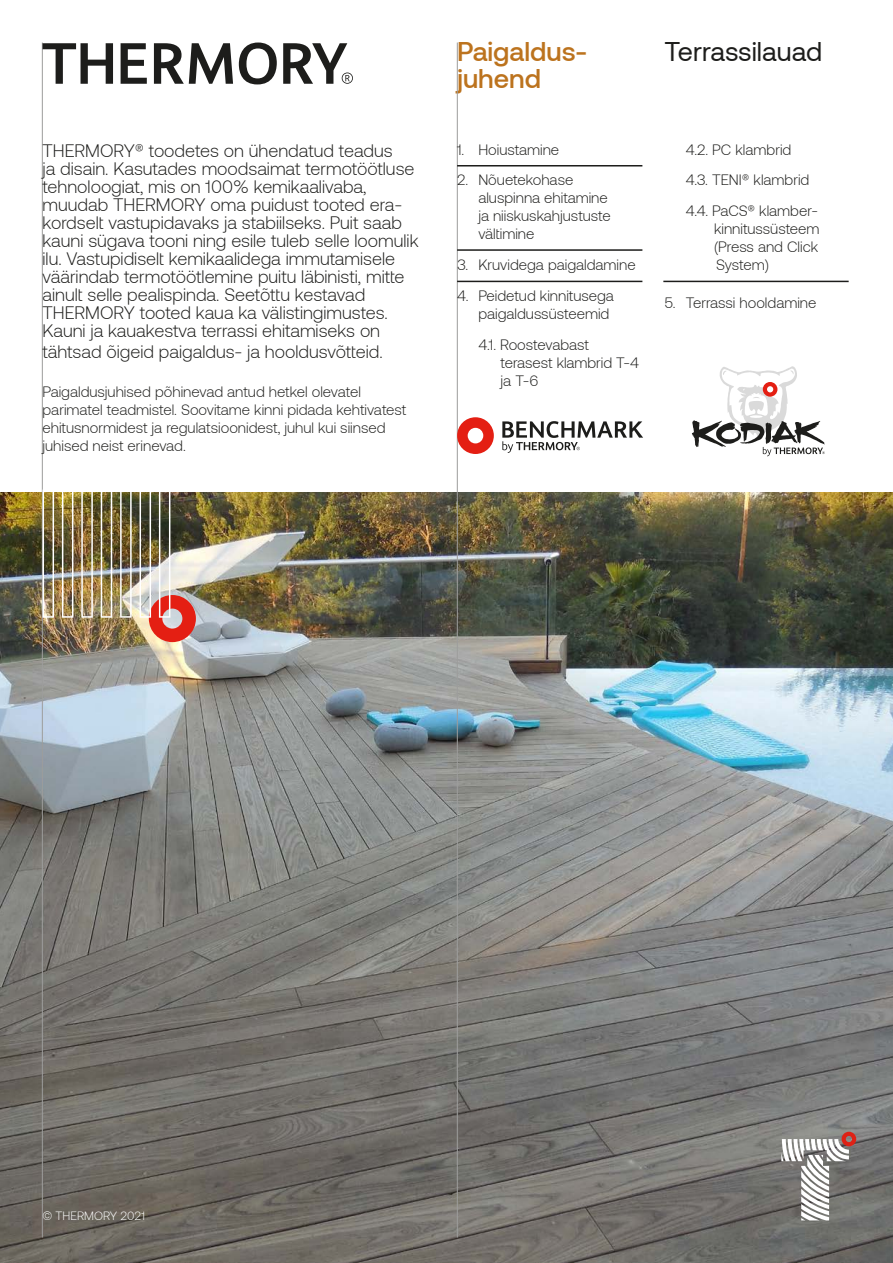
<style>
.page{position:relative;width:893px;height:1263px;background:#fff}
.page>*{position:absolute;margin:0;border:0;box-sizing:border-box;transform-origin:0 0}
.t1{font:500 27px/27px "Aeonik";color:#bc731e}
.t2{font:27px "Aeonik";color:#1d1d1b}
.t3{font:300 18px/18px "Aeonik";color:#1d1d1b}
.t4{font:300 15px/18px "Aeonik";color:#1d1d1b}
.t5{font:300 12px "Aeonik";color:#fff}
</style>
<div class="page">
<img style="left:0;top:492px;width:893px;height:771px">
<hr style="left:42px;top:43px;width:1px;height:1194px;background:#9d9d9c">
<hr style="left:457px;top:43px;width:1px;height:1194px;background:#9d9d9c">
<svg style="left:781px;top:1132px;width:75px;height:88px"></svg>
<svg style="left:43px;top:43px;width:70px;height:41px"></svg>
<svg style="left:121px;top:43px;width:26px;height:41px"></svg>
<svg style="left:154px;top:43px;width:79px;height:41px"></svg>
<svg style="left:239px;top:43px;width:38px;height:41px"></svg>
<svg style="left:283px;top:43px;width:70px;height:41px"></svg>
<svg style="left:457px;top:417px;width:37px;height:37px"></svg>
<svg style="left:502px;top:421px;width:141px;height:32px"></svg>
<hr style="left:457px;top:165px;width:185px;height:1px;background:#1d1d1b">
<hr style="left:457px;top:281px;width:185px;height:1px;background:#1d1d1b">
<hr style="left:663px;top:281px;width:186px;height:1px;background:#1d1d1b">
<hr style="left:457px;top:249px;width:185px;height:2px;background:#1d1d1b">
<img style="left:140px;top:492px;width:56px;height:150px">
<img style="left:120px;top:492px;width:12px;height:126px">
<svg style="left:101px;top:492px;width:11px;height:126px"></svg>
<img style="left:81px;top:492px;width:12px;height:126px">
<svg style="left:62px;top:492px;width:11px;height:126px"></svg>
<svg style="left:43px;top:492px;width:11px;height:126px"></svg>
<svg style="left:692px;top:366px;width:133px;height:90px"></svg>
<p class="t3" style="left:43px;top:144px;width:378px">THERMORY® toodetes on ühendatud teadus<br>ja disain. Kasutades moodsaimat termotöötluse tehnoloogiat, mis on 100% kemikaalivaba, muudab THERMORY oma puidust tooted era&shy;kordselt vastupidavaks ja stabiilseks. Puit saab kauni sügava tooni ning esile tuleb selle loomulik ilu. Vastupidiselt kemikaalidega immutamisele väärindab termotöötlemine puitu läbinisti, mitte ainult selle pealispinda. Seetõttu kestavad THERMORY tooted kaua ka välistingimustes.<br>Kauni ja kauakestva terrassi ehitamiseks on</p>
<p class="t3" style="left:43px;top:343px;width:342px">tähtsad õigeid paigaldus- ja hooldusvõtteid.</p>
<p class="t4" style="left:43px;top:383px;width:365px">Paigaldusjuhised põhinevad antud hetkel olevatel parimatel teadmistel. Soovitame kinni pidada kehtivatest ehitusnormidest ja regulatsioonidest, juhul kui siinsed juhised neist erinevad.</p>
<h1 class="t1" style="left:457px;top:41px;width:132px">Paigaldus&shy;juhend</h1>
<p class="t4" style="left:457px;top:142px;width:104px">1. Hoiustamine</p>
<p class="t4" style="left:478px;top:173px;width:134px;text-indent:-21px">2. Nõuetekohase aluspinna ehitamine ja niiskuskahjustuste vältimine</p>
<p class="t4" style="left:457px;top:257px;width:180px">3. Kruvidega paigaldamine</p>
<p class="t4" style="left:478px;top:288px;width:137px;text-indent:-21px">4. Peidetud kinnitusega paigaldussüsteemid</p>
<p class="t4" style="left:501px;top:337px;width:140px;text-indent:-22px">4.1. Roostevabast terasest klambrid T-4 ja T-6</p>
<h1 class="t2" style="left:664px;top:36px;width:159px">Terrassilauad</h1>
<p class="t4" style="left:686px;top:134px;width:134px;line-height:30.8px">4.2. PC klambrid<br>4.3. TENI® klambrid<br>4.4. PaCS® klamber-</p>
<p class="t4" style="left:714px;top:221px;width:107px;text-align:justify">kinnitussüsteem (Press and Click System)</p>
<p class="t4" style="left:664px;top:296px;width:153px">5. Terrassi hooldamine</p>
<p class="t5" style="left:43px;top:1212px;width:104px">© THERMORY 2021</p>
</div>
